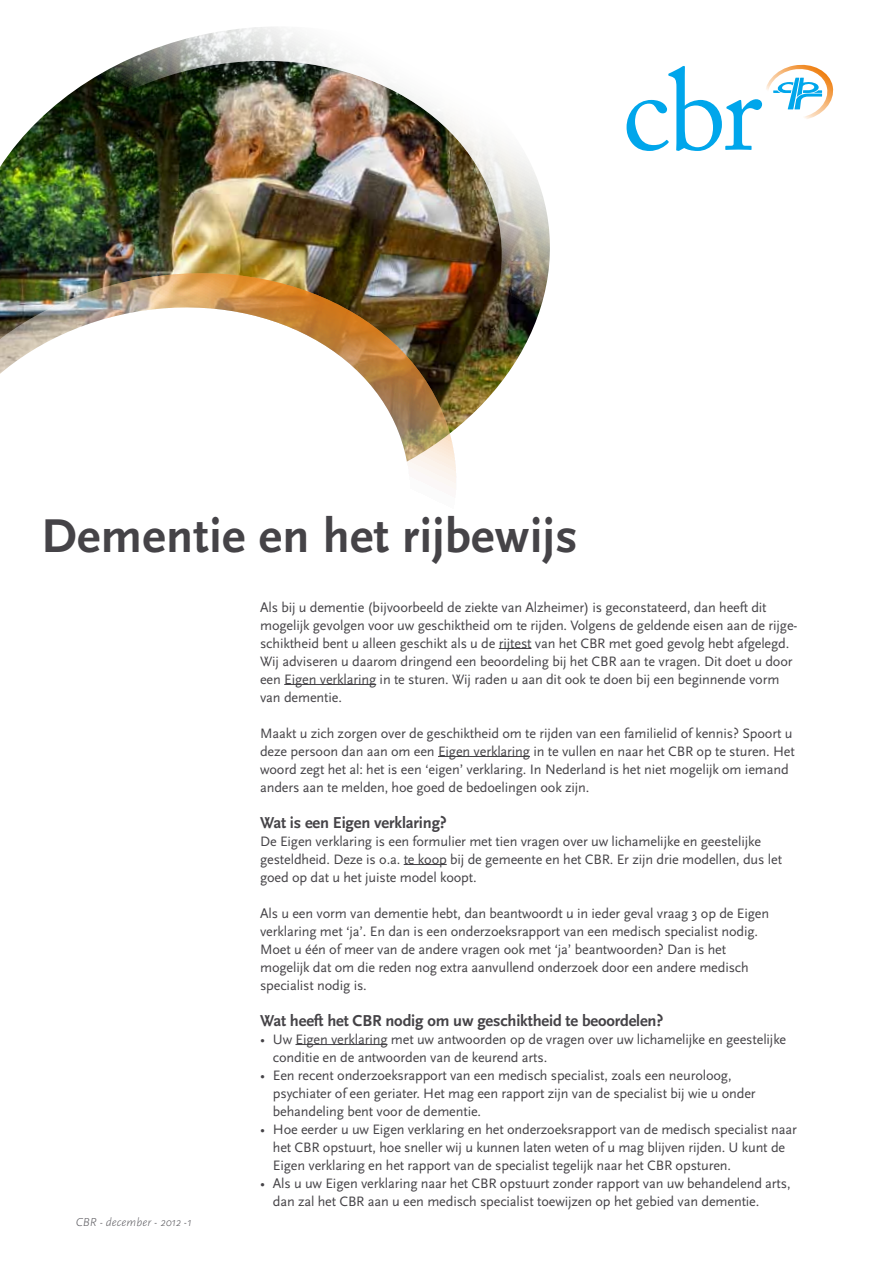
<style>
.page{position:relative;width:893px;height:1263px;background:#fff}
.page>*{position:absolute;margin:0;border:0;box-sizing:border-box;transform-origin:0 0}
.t1{font:700 49.5px "Scala Sans Pro";letter-spacing:.01em;color:#454347}
.t2{font:700 16.5px "Scala Sans Pro";letter-spacing:-.01em;color:#454347}
.t3{font:14.25px/18px "Scala Sans Pro";letter-spacing:-.01em;color:#454347}
.t4{font:italic 300 12px "Scala Sans Pro";color:#5c5b60}
</style>
<div class="page">
<img style="left:0;top:27px;width:550px;height:384px">
<img style="left:0;top:251px;width:476px;height:434px">
<svg style="left:627px;top:65px;width:206px;height:86px"></svg>
<hr style="left:499px;top:648px;width:32px;height:1px;background:#454347">
<hr style="left:284px;top:684px;width:92px;height:1px;background:#454347">
<hr style="left:438px;top:756px;width:92px;height:1px;background:#454347">
<hr style="left:404px;top:864px;width:43px;height:1px;background:#454347">
<hr style="left:295px;top:1044px;width:92px;height:1px;background:#454347">
<h1 class="t1" style="left:41px;top:502px;width:537px">Dementie en het rijbewijs</h1>
<p class="t3" style="left:260px;top:598px;width:539px">Als bij u dementie (bijvoorbeeld de ziekte van Alzheimer) is geconstateerd, dan heeft dit mogelijk gevolgen voor uw geschiktheid om te rijden. Volgens de geldende eisen aan de rijge&shy;schiktheid bent u alleen geschikt als u de rijtest van het CBR met goed gevolg hebt afgelegd.<br>Wij adviseren u daarom dringend een beoordeling bij het CBR aan te vragen. Dit doet u door een Eigen verklaring in te sturen. Wij raden u aan dit ook te doen bij een beginnende vorm van dementie.</p>
<p class="t3" style="left:260px;top:724px;width:536px">Maakt u zich zorgen over de geschiktheid om te rijden van een familielid of kennis? Spoort u deze persoon dan aan om een Eigen verklaring in te vullen en naar het CBR op te sturen. Het woord zegt het al: het is een ‘eigen’ verklaring. In Nederland is het niet mogelijk om iemand anders aan te melden, hoe goed de bedoelingen ook zijn.</p>
<p class="t2" style="left:260px;top:811px;width:188px">Wat is een Eigen verklaring?</p>
<p class="t3" style="left:260px;top:832px;width:523px">De Eigen verklaring is een formulier met tien vragen over uw lichamelijke en geestelijke gesteldheid. Deze is o.a. te koop bij de gemeente en het CBR. Er zijn drie modellen, dus let goed op dat u het juiste model koopt.</p>
<p class="t3" style="left:260px;top:904px;width:511px">Als u een vorm van dementie hebt, dan beantwoordt u in ieder geval vraag 3 op de Eigen verklaring met ‘ja’. En dan is een onderzoeksrapport van een medisch specialist nodig.<br>Moet u één of meer van de andere vragen ook met ‘ja’ beantwoorden? Dan is het mogelijk dat om die reden nog extra aanvullend onderzoek door een andere medisch specialist nodig is.</p>
<p class="t2" style="left:260px;top:1009px;width:405px">Wat heeft het CBR nodig om uw geschiktheid te beoordelen?</p>
<p class="t3" style="left:273px;top:1030px;width:515px;text-indent:-13px">• Uw Eigen verklaring met uw antwoorden op de vragen over uw lichamelijke en geestelijke conditie en de antwoorden van de keurend arts.</p>
<p class="t3" style="left:273px;top:1066px;width:484px;text-indent:-13px">• Een recent onderzoeksrapport van een medisch specialist, zoals een neuroloog, psychiater of een geriater. Het mag een rapport zijn van de specialist bij wie u onder behandeling bent voor de dementie.</p>
<p class="t3" style="left:273px;top:1120px;width:526px;text-indent:-13px">• Hoe eerder u uw Eigen verklaring en het onderzoeksrapport van de medisch specialist naar het CBR opstuurt, hoe sneller wij u kunnen laten weten of u mag blijven rijden. U kunt de<br>Eigen verklaring en het rapport van de specialist tegelijk naar het CBR opsturen.</p>
<p class="t3" style="left:273px;top:1174px;width:519px;text-indent:-13px">• Als u uw Eigen verklaring naar het CBR opstuurt zonder rapport van uw behandelend arts, dan zal het CBR aan u een medisch specialist toewijzen op het gebied van dementie.</p>
<p class="t4" style="left:76px;top:1214px;width:117px">CBR - december - 2012 -1</p>
</div>
